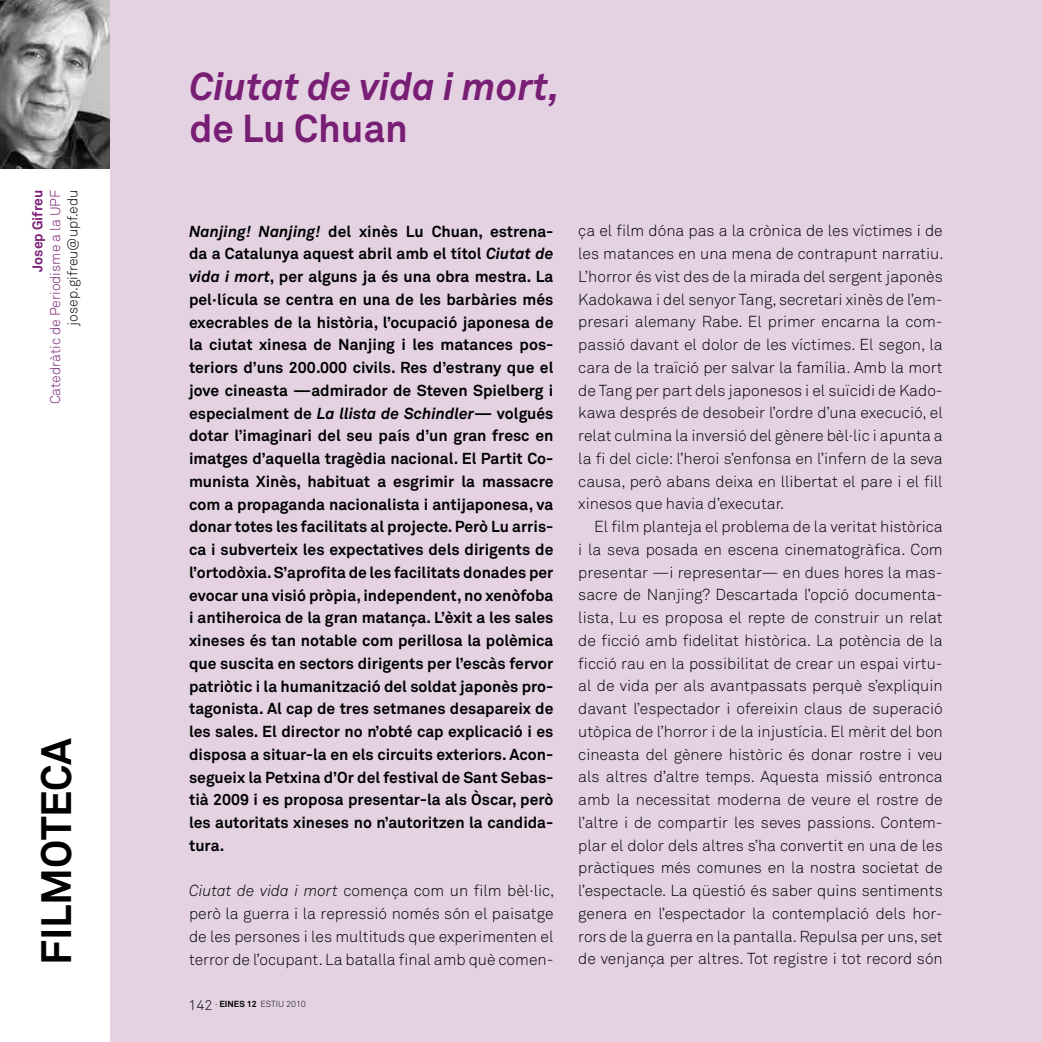
<style>
.page{position:relative;width:1042px;height:1042px;background:#fff}
.page>*{position:absolute;margin:0;border:0;box-sizing:border-box;transform-origin:0 0}
.t1{font:700 42px "Akkurat Pro";color:#000}
.t2{font:italic 700 38.5px "Akkurat Pro";color:#791e75}
.t3{font:700 38.5px "Akkurat Pro";color:#791e75}
.t4{font:15.75px/22.8px "Akkurat Light Pro";color:#000;text-align:justify}
.t5{font:700 15.75px/22.8px "Akkurat Pro";color:#000;text-align:justify}
.t6{font:14px "Akkurat Light Pro";color:#791e75}
.t7{font:14px "Akkurat Light Pro";color:#000}
.t8{font:700 14px "Akkurat Pro";color:#791e75}
.t9{font:8.75px "Akkurat Light Pro";color:#000}
.s1{font-style:italic}
.s2{font-size:14px}
.s3{font-family:"Akkurat Pro";font-weight:700}
</style>
<div class="page">
<div style="left:109px;top:0;width:933px;height:1042px;background:#e4d2e3"></div>
<img style="left:0;top:0;width:109px;height:168px">
<p class="t8" style="left:29px;top:272px;width:83px;rotate:-90deg">Josep Gifreu</p>
<p class="t6" style="left:47px;top:404px;width:216px;rotate:-90deg">Catedràtic de Periodisme a la uPf</p>
<p class="t7" style="left:64px;top:326px;width:137px;rotate:-90deg">josep.gifreu@upf.edu</p>
<h1 class="t1" style="left:30px;top:965px;width:228px;rotate:-90deg">FILMOTECA</h1>
<h2 class="t2" style="left:189px;top:62px;width:372px">Ciutat de vida i mort,</h2>
<h2 class="t3" style="left:189px;top:105px;width:220px">de Lu Chuan</h2>
<p class="t5" style="left:189px;top:220px;width:366px"><span class="s1">Nanjing! Nanjing!</span> del xinès Lu Chuan, estrena&shy;da a Catalunya aquest abril amb el títol <span class="s1">Ciutat de vida i mort</span>, per alguns ja és una obra mestra. La pel·lícula se centra en una de les barbàries més execrables de la història, l’ocupació japonesa de la ciutat xinesa de Nanjing i les matances pos&shy;teriors d’uns 200.000 civils. Res d’estrany que el jove cineasta —admirador de Steven Spielberg i especialment de <span class="s1">La llista de Schindler</span>— volgués dotar l’imaginari del seu país d’un gran fresc en imatges d’aquella tragèdia nacional. El Partit Co&shy;munista Xinès, habituat a esgrimir la massacre com a propaganda nacionalista i antijaponesa, va donar totes les facilitats al projecte. Però Lu arris&shy;ca i subverteix les expectatives dels dirigents de l’ortodòxia. S’aprofita de les facilitats donades per evocar una visió pròpia, independent, no xenòfoba i antiheroica de la gran matança. L’èxit a les sales xineses és tan notable com perillosa la polèmica que suscita en sectors dirigents per l’escàs fervor patriòtic i la humanització del soldat japonès pro&shy;tagonista. Al cap de tres setmanes desapareix de les sales. El director no n’obté cap explicació i es disposa a situar-la en els circuits exteriors. Acon&shy;segueix la Petxina d’Or del festival de Sant Sebas&shy;tià 2009 i es proposa presentar-la als Òscar, però les autoritats xineses no n’autoritzen la candida&shy;tura.</p>
<p class="t4" style="left:189px;top:880px;width:367px"><span class="s1">Ciutat de vida i mort</span> comença com un film bèl·lic, però la guerra i la repressió només són el paisatge de les persones i les multituds que experimenten el terror de l’ocupant. La batalla final amb què comen-</p>
<p class="t9" style="left:189px;top:998px;width:119px"><span class="s2">142</span> · <span class="s3">EINES 12</span> ESTIu 2010</p>
<p class="t4" style="left:578px;top:220px;width:367px">ça el film dóna pas a la crònica de les víctimes i de les matances en una mena de contrapunt narratiu.<br>L’horror és vist des de la mirada del sergent japonès Kadokawa i del senyor Tang, secretari xinès de l’em&shy;presari alemany Rabe. El primer encarna la com&shy;passió davant el dolor de les víctimes. El segon, la cara de la traïció per salvar la família. Amb la mort de Tang per part dels japonesos i el suïcidi de Kado&shy;kawa després de desobeir l’ordre d’una execució, el relat culmina la inversió del gènere bèl·lic i apunta a la fi del cicle: l’heroi s’enfonsa en l’infern de la seva causa, però abans deixa en llibertat el pare i el fill xinesos que havia d’executar.</p>
<p class="t4" style="left:578px;top:515px;width:366px;text-indent:16px">El film planteja el problema de la veritat històrica i la seva posada en escena cinematogràfica. Com presentar —i representar— en dues hores la mas&shy;sacre de Nanjing? Descartada l’opció documenta&shy;lista, Lu es proposa el repte de construir un relat de ficció amb fidelitat històrica. La potència de la ficció rau en la possibilitat de crear un espai virtu&shy;al de vida per als avantpassats perquè s’expliquin davant l’espectador i ofereixin claus de superació utòpica de l’horror i de la injustícia. El mèrit del bon cineasta del gènere històric és donar rostre i veu als altres d’altre temps. Aquesta missió entronca amb la necessitat moderna de veure el rostre de l’altre i de compartir les seves passions. Contem&shy;plar el dolor dels altres s’ha convertit en una de les pràctiques més comunes en la nostra societat de l’espectacle. La qüestió és saber quins sentiments genera en l’espectador la contemplació dels hor&shy;rors de la guerra en la pantalla. Repulsa per uns, set de venjança per altres. Tot registre i tot record són</p>
</div>
